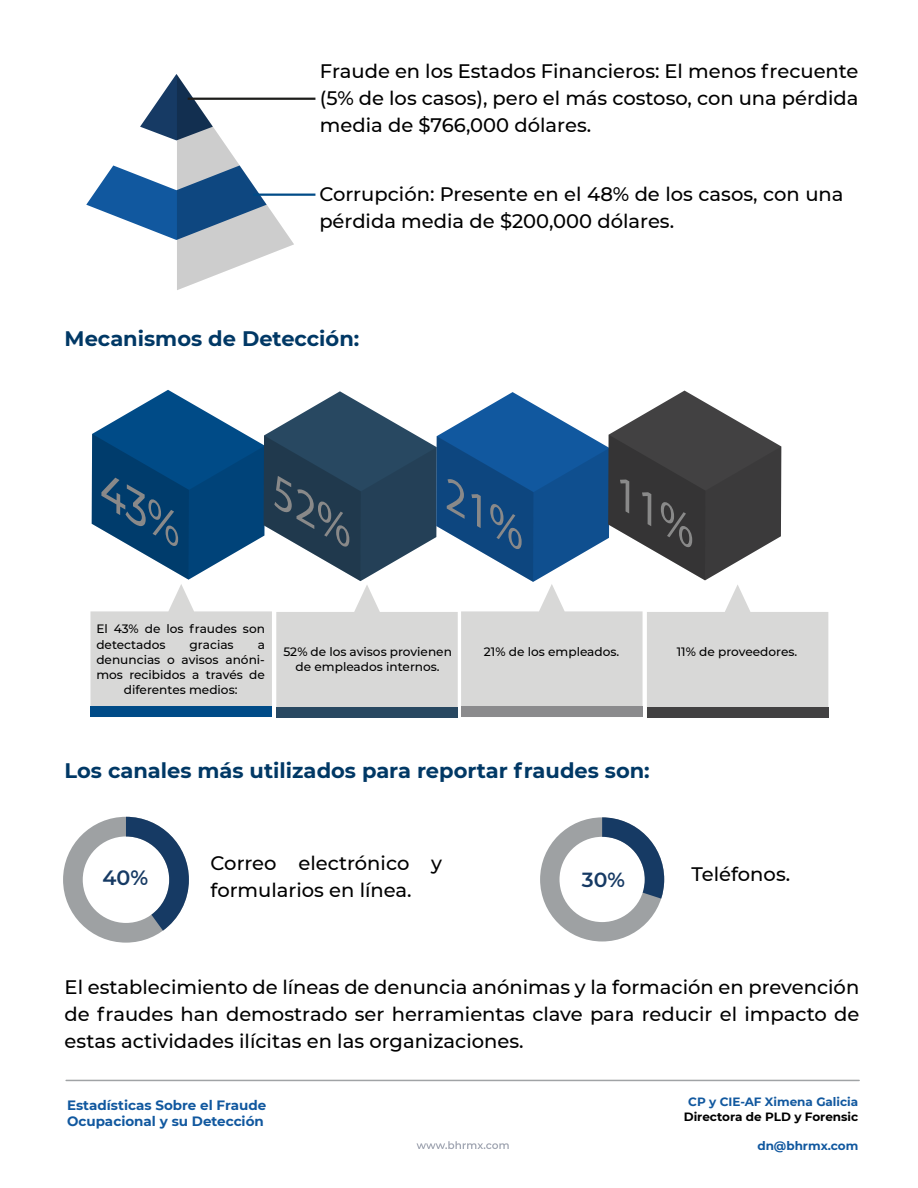
<style>
.page{position:relative;width:918px;height:1188px;background:#fff}
.page>*{position:absolute;margin:0;border:0;box-sizing:border-box;transform-origin:0 0}
.t1{font:700 21px "Montserrat";color:#003865}
.t2{font:600 20.7px "Montserrat";color:#163a64}
.t3{font:600 20.4px "Montserrat";color:#163a64}
.t4{font:500 19.5px/27px "Montserrat";color:#000;text-align:justify}
.t5{font:700 13.5px/16.2px "Montserrat";color:#11589f}
.t6{font:500 12.15px/15.1px "Montserrat";color:#000}
.t7{font:700 12px "Montserrat";color:#11589f}
.t8{font:700 12px "Montserrat";color:#000}
</style>
<div class="page">
<hr style="left:66px;top:1080px;width:793px;height:1px;background:#a0a3a5">
<svg style="left:417px;top:1141px;width:92px;height:8px"></svg>
<svg style="left:86px;top:74px;width:208px;height:216px"></svg>
<hr style="left:188px;top:98px;width:127px;height:2px;background:#1d1d1b">
<hr style="left:253px;top:194px;width:62px;height:2px;background:#004b87">
<svg style="left:90px;top:390px;width:738px;height:328px"></svg>
<div style="left:647px;top:707px;width:181px;height:11px;background:#424142"></div>
<svg style="left:63px;top:817px;width:126px;height:126px"></svg>
<svg style="left:540px;top:817px;width:124px;height:124px"></svg>
<p class="t4" style="left:320px;top:57px;width:540px">Fraude en los Estados Financieros: El menos frecuente (5% de los casos), pero el más costoso, con una pérdida media de $766,000 dólares.</p>
<p class="t4" style="left:319px;top:180px;width:526px">Corrupción: Presente en el 48% de los casos, con una pérdida media de $200,000 dólares.</p>
<p class="t1" style="left:65px;top:324px;width:296px">Mecanismos de Detección:</p>
<p class="t6" style="left:96px;top:621px;width:170px">El 43% de los fraudes son detectados</p>
<p class="t6" style="left:190px;top:636px;width:46px">gracias</p>
<p class="t6" style="left:258px;top:636px;width:9px">a</p>
<p class="t6" style="left:96px;top:651px;width:170px">denuncias o avisos anóni-</p>
<p class="t6" style="left:96px;top:667px;width:170px">mos recibidos a través de</p>
<p class="t6" style="left:124px;top:682px;width:115px">diferentes medios:</p>
<p class="t6" style="left:283px;top:643px;width:170px;text-align:center">52% de los avisos provienen de empleados internos.</p>
<p class="t6" style="left:484px;top:643px;width:137px">21% de los empleados.</p>
<p class="t6" style="left:677px;top:643px;width:122px">11% de proveedores.</p>
<p class="t1" style="left:65px;top:756px;width:587px">Los canales más utilizados para reportar fraudes son:</p>
<p class="t4" style="left:211px;top:849px;width:233px">Correo electrónico y formularios en línea.</p>
<p class="t4" style="left:692px;top:860px;width:100px">Teléfonos.</p>
<p class="t2" style="left:102px;top:863px;width:47px">40%</p>
<p class="t3" style="left:582px;top:865px;width:45px">30%</p>
<p class="t4" style="left:65px;top:973px;width:796px">El establecimiento de líneas de denuncia anónimas y la formación en prevención de fraudes han demostrado ser herramientas clave para reducir el impacto de estas actividades ilícitas en las organizaciones.</p>
<p class="t5" style="left:67px;top:1096px;width:201px">Estadísticas Sobre el Fraude<br>Ocupacional y su Detección</p>
<p class="t7" style="left:688px;top:1094px;width:172px">CP y CIE-AF Ximena Galicia</p>
<p class="t8" style="left:684px;top:1108px;width:176px">Directora de PLD y Forensic</p>
<p class="t7" style="left:757px;top:1137px;width:102px">dn@bhrmx.com</p>
</div>
